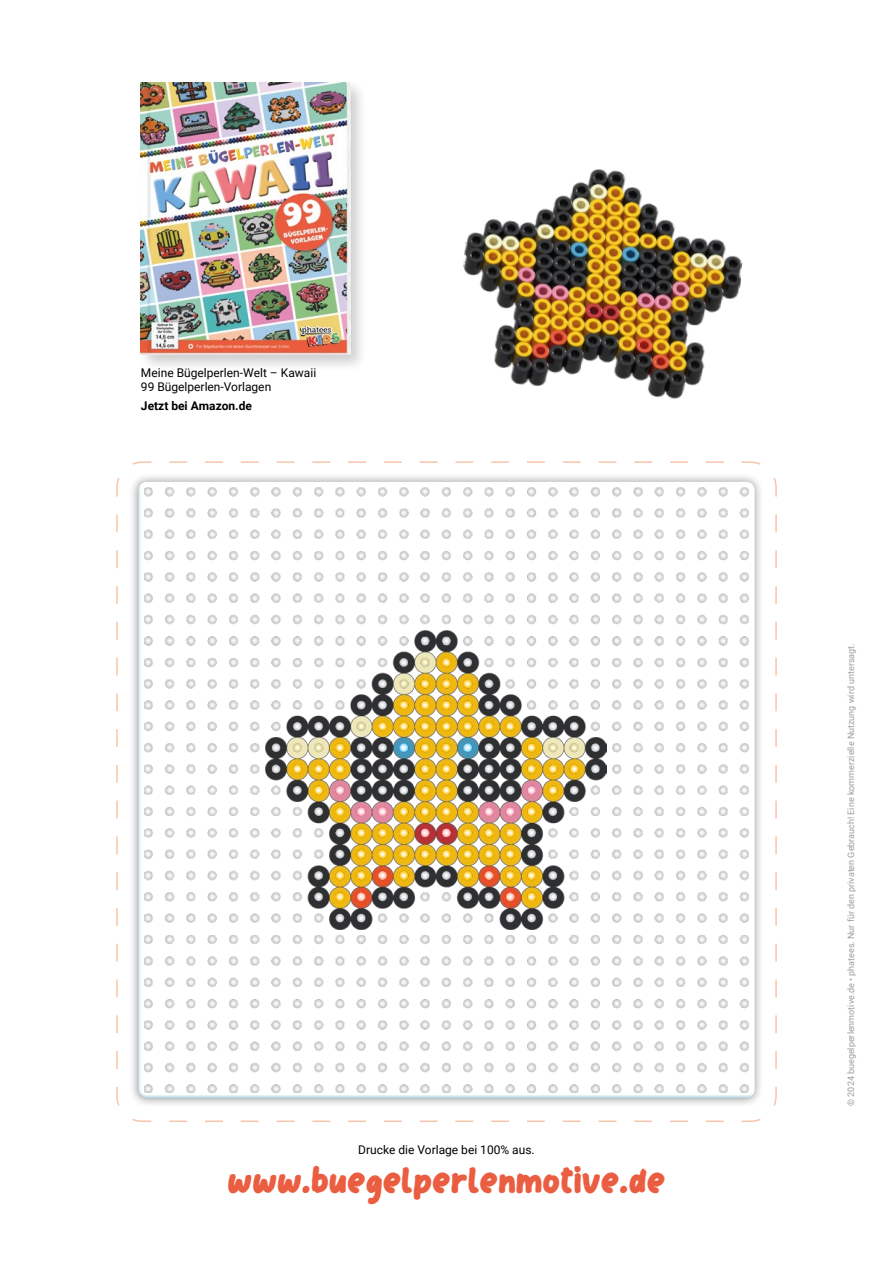
<style>
.page{position:relative;width:893px;height:1263px;background:#fff}
.page>*{position:absolute;margin:0;border:0;box-sizing:border-box;transform-origin:0 0}
.t1{font:40.5px "Kinderland";color:#eb5d40}
.t2{font:12px/14.4px "Roboto";color:#000}
.t3{font:700 12px "Roboto";color:#000}
.t4{font:9px "Roboto";color:#9d9d9c}
</style>
<div class="page">
<svg style="left:116px;top:461px;width:661px;height:661px"></svg>
<div style="left:137px;top:79px;width:231px;height:293px;background:#000;opacity:.2"></div>
<img style="left:141px;top:83px;width:209px;height:272px">
<div style="left:129px;top:473px;width:635px;height:634px;background:#000;opacity:.4"></div>
<div style="left:137px;top:484px;width:619px;height:614px;background:#217ca0;opacity:.3"></div>
<img style="left:463px;top:169px;width:280px;height:230px">
<img style="left:144px;top:488px;width:604px;height:604px">
<h2 class="t2" style="left:141px;top:365px;width:177px">Meine Bügelperlen-Welt – Kawaii<br>99 Bügelperlen-Vorlagen</h2>
<h2 class="t3" style="left:141px;top:397px;width:112px">Jetzt bei Amazon.de</h2>
<h2 class="t2" style="left:358px;top:1142px;width:178px">Drucke die Vorlage bei 100% aus.</h2>
<h1 class="t1" style="left:228px;top:1158px;width:439px">www.buegelperlenmotive.de</h1>
<p class="t4" style="left:844px;top:1106px;width:464px;rotate:-90deg">© 2024 buegelperlenmotive.de • phatees. Nur für den privaten Gebrauch! Eine kommerzielle Nutzung wird untersagt.</p>
</div>
